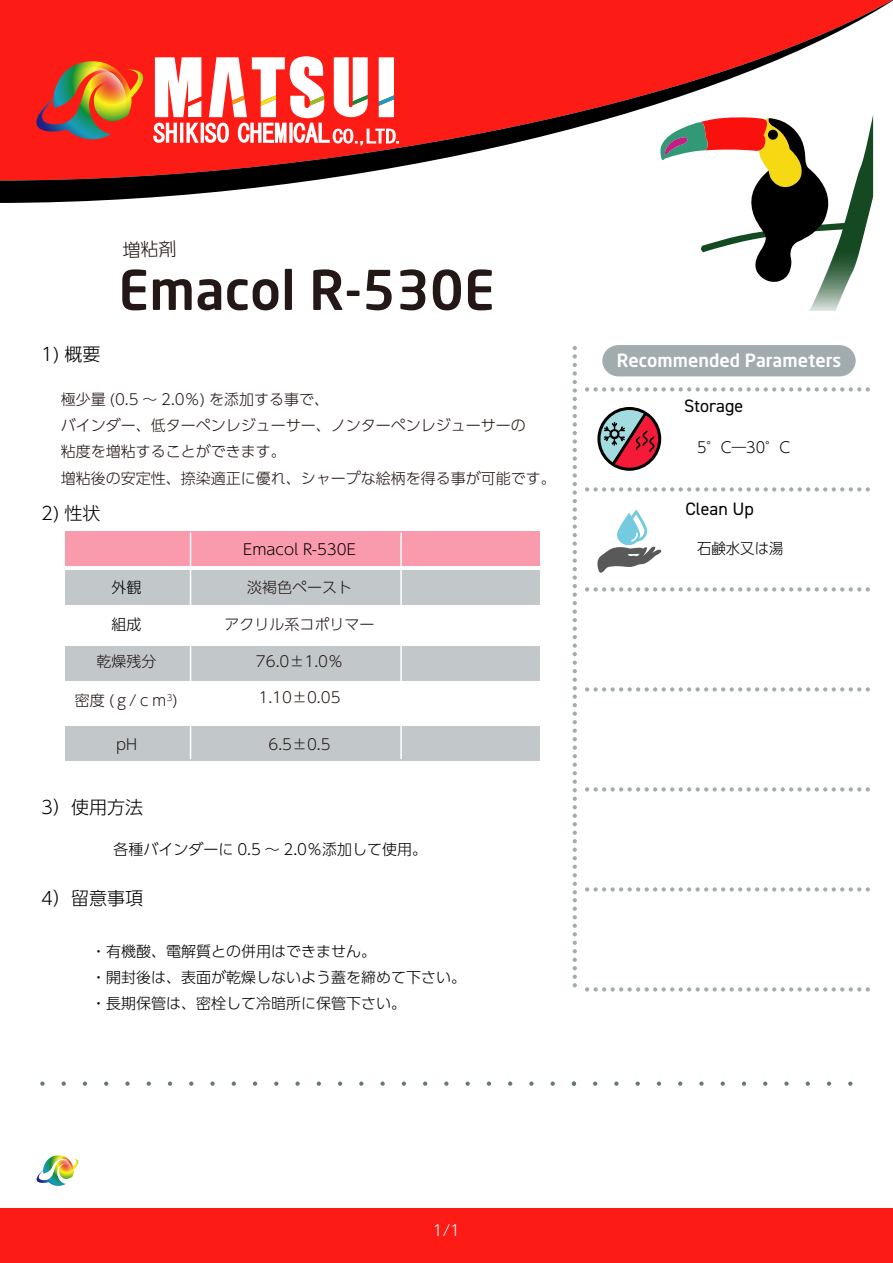
<style>
.page{position:relative;width:893px;height:1263px;background:#fff}
.page>*{position:absolute;margin:0;border:0;box-sizing:border-box;transform-origin:0 0}
.t1{font:500 54px "Neo Sans W1 G";color:#231815}
.t2{font:500 18px "Neo Sans W1 G";color:#fff}
.t3{font:300 18px "UD Shin Go Pr 6 N";color:#000}
.t4{font:18px "DIN2014";color:#000}
.t5{font:300 15px/26.2px "UD Shin Go Pr 6 N";color:#231815}
.t6{font:300 15px/26.2px "UD Shin Go Pr 6 N";color:#000}
.t7{font:300 15px "UD Shin Go Pr 6 N";color:#000;scale:.96 1}
.t8{font:300 15px "UD Shin Go Pr 6 N";color:#fff}
</style>
<div class="page">
<div style="left:65px;top:532px;width:475px;height:34px;background:#fa9aad"></div>
<svg style="left:36px;top:1155px;width:43px;height:31px"></svg>
<svg style="left:40px;top:1081px;width:5px;height:5px"></svg>
<svg style="left:62px;top:1081px;width:4px;height:5px"></svg>
<svg style="left:83px;top:1081px;width:4px;height:5px"></svg>
<svg style="left:104px;top:1081px;width:4px;height:5px"></svg>
<svg style="left:125px;top:1081px;width:5px;height:5px"></svg>
<svg style="left:147px;top:1081px;width:4px;height:5px"></svg>
<svg style="left:168px;top:1081px;width:4px;height:5px"></svg>
<svg style="left:189px;top:1081px;width:4px;height:5px"></svg>
<svg style="left:210px;top:1081px;width:5px;height:5px"></svg>
<svg style="left:232px;top:1081px;width:4px;height:5px"></svg>
<svg style="left:253px;top:1081px;width:4px;height:5px"></svg>
<svg style="left:274px;top:1081px;width:4px;height:5px"></svg>
<svg style="left:295px;top:1081px;width:5px;height:5px"></svg>
<svg style="left:317px;top:1081px;width:4px;height:5px"></svg>
<svg style="left:338px;top:1081px;width:4px;height:5px"></svg>
<svg style="left:359px;top:1081px;width:4px;height:5px"></svg>
<svg style="left:380px;top:1081px;width:5px;height:5px"></svg>
<svg style="left:402px;top:1081px;width:4px;height:5px"></svg>
<svg style="left:423px;top:1081px;width:4px;height:5px"></svg>
<svg style="left:444px;top:1081px;width:4px;height:5px"></svg>
<svg style="left:466px;top:1081px;width:4px;height:5px"></svg>
<svg style="left:487px;top:1081px;width:4px;height:5px"></svg>
<svg style="left:508px;top:1081px;width:4px;height:5px"></svg>
<svg style="left:529px;top:1081px;width:5px;height:5px"></svg>
<svg style="left:551px;top:1081px;width:4px;height:5px"></svg>
<svg style="left:572px;top:1081px;width:4px;height:5px"></svg>
<svg style="left:593px;top:1081px;width:4px;height:5px"></svg>
<svg style="left:614px;top:1081px;width:5px;height:5px"></svg>
<svg style="left:636px;top:1081px;width:4px;height:5px"></svg>
<svg style="left:657px;top:1081px;width:4px;height:5px"></svg>
<svg style="left:678px;top:1081px;width:4px;height:5px"></svg>
<svg style="left:699px;top:1081px;width:5px;height:5px"></svg>
<svg style="left:721px;top:1081px;width:4px;height:5px"></svg>
<svg style="left:742px;top:1081px;width:4px;height:5px"></svg>
<svg style="left:763px;top:1081px;width:4px;height:5px"></svg>
<svg style="left:784px;top:1081px;width:5px;height:5px"></svg>
<svg style="left:806px;top:1081px;width:4px;height:5px"></svg>
<svg style="left:827px;top:1081px;width:4px;height:5px"></svg>
<svg style="left:848px;top:1081px;width:4px;height:5px"></svg>
<svg style="left:597px;top:407px;width:65px;height:64px"></svg>
<svg style="left:573px;top:346px;width:4px;height:641px"></svg>
<div style="left:602px;top:345px;width:254px;height:31px;background:#a2acaf"></div>
<svg style="left:585px;top:487px;width:285px;height:4px"></svg>
<svg style="left:585px;top:587px;width:285px;height:4px"></svg>
<svg style="left:585px;top:687px;width:285px;height:4px"></svg>
<svg style="left:585px;top:787px;width:285px;height:4px"></svg>
<svg style="left:585px;top:387px;width:285px;height:5px"></svg>
<svg style="left:585px;top:987px;width:285px;height:4px"></svg>
<svg style="left:585px;top:887px;width:285px;height:4px"></svg>
<svg style="left:597px;top:509px;width:64px;height:64px"></svg>
<svg style="left:0;top:0;width:893px;height:203px;fill:#fd1b15"></svg>
<svg style="left:31px;top:56px;width:368px;height:92px"></svg>
<svg style="left:660px;top:115px;width:213px;height:196px"></svg>
<div style="left:65px;top:647px;width:475px;height:34px;background:#c2c8ca"></div>
<div style="left:65px;top:726px;width:475px;height:34px;background:#c2c8ca"></div>
<div style="left:65px;top:570px;width:475px;height:34px;background:#c2c8ca"></div>
<div style="left:0;top:1209px;width:893px;height:54px;background:#fd1b15"></div>
<hr style="left:190px;top:533px;width:1px;height:226px;background:#fff">
<hr style="left:400px;top:533px;width:2px;height:226px;background:#fff">
<p class="t3" style="left:41px;top:339px;width:61px">1) 概要</p>
<h1 class="t1" style="left:118px;top:256px;width:378px">Emacol R-530E</h1>
<p class="t5" style="left:61px;top:385px;width:497px">極少量 (0.5 ～ 2.0％) を添加する事で、<br>バインダー、低ターペンレジューサー、ノンターペンレジューサーの<br>粘度を増粘することができます。<br>増粘後の安定性、捺染適正に優れ、シャープな絵柄を得る事が可能です。</p>
<p class="t3" style="left:41px;top:498px;width:61px">2) 性状</p>
<p class="t6" style="left:112px;top:574px;width:31px">外観</p>
<p class="t6" style="left:112px;top:611px;width:31px">組成</p>
<p class="t5" style="left:97px;top:647px;width:61px">乾燥残分</p>
<p class="t5" style="left:75px;top:686px;width:105px">密度 (ｇ/ｃｍ<sup>3</sup>)</p>
<p class="t5" style="left:116px;top:730px;width:22px">pH</p>
<p class="t3" style="left:41px;top:792px;width:103px">3）使用方法</p>
<p class="t6" style="left:243px;top:536px;width:114px">Emacol R-530E</p>
<p class="t5" style="left:247px;top:574px;width:106px">淡褐色ペースト</p>
<p class="t5" style="left:225px;top:611px;width:151px">アクリル系コポリマー</p>
<p class="t5" style="left:256px;top:647px;width:89px">76.0±1.0％</p>
<p class="t5" style="left:259px;top:684px;width:84px">1.10±0.05</p>
<p class="t5" style="left:268px;top:730px;width:64px">6.5±0.5</p>
<p class="t6" style="left:114px;top:836px;width:315px">各種バインダーに 0.5 ～ 2.0％添加して使用。</p>
<p class="t3" style="left:41px;top:883px;width:103px">4）留意事項</p>
<p class="t6" style="left:91px;top:937px;width:376px">・有機酸、電解質との併用はできません。<br>・開封後は、表面が乾燥しないよう蓋を締めて下さい。・長期保管は、密栓して冷暗所に保管下さい。</p>
<p class="t2" style="left:617px;top:349px;width:226px">Recommended Parameters</p>
<p class="t4" style="left:684px;top:394px;width:60px">Storage</p>
<p class="t7" style="left:697px;top:435px;width:99px">5°C―30°C</p>
<p class="t4" style="left:685px;top:497px;width:70px">Clean Up</p>
<p class="t7" style="left:697px;top:536px;width:92px">石鹸水又は湯</p>
<p class="t8" style="left:433px;top:1218px;width:29px">1/1</p>
</div>
